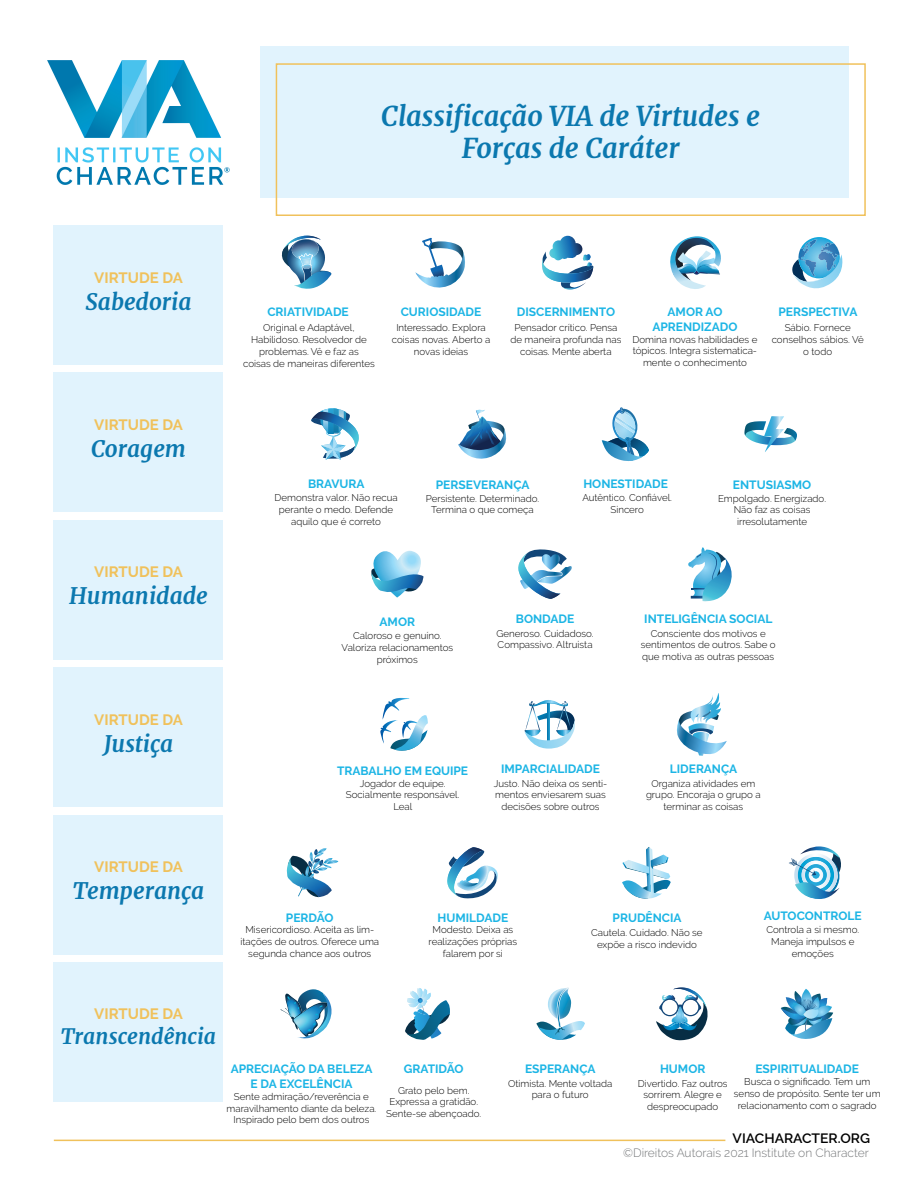
<style>
.page{position:relative;width:918px;height:1188px;background:#fff}
.page>*{position:absolute;margin:0;border:0;box-sizing:border-box;transform-origin:0 0}
.t1{font:italic 700 27px/32.4px "Merriweather";color:#0b78af;text-align:center}
.t2{font:italic 700 22.5px "Merriweather";color:#0b78af}
.t3{font:italic 700 21px "Merriweather";color:#0b78af}
.t4{font:700 15px "Raleway";color:#f0c15b}
.t5{font:600 13.5px "Raleway";color:#000}
.t6{font:700 12px/14.4px "Raleway";color:#1cb5e5;text-align:center}
.t7{font:300 12px "Raleway";color:#757779}
.t8{font:300 9.75px/11.7px "Raleway";color:#000;text-align:center}
</style>
<div class="page">
<div style="left:260px;top:47px;width:588px;height:151px;background:#e1f3fd"></div>
<div style="left:276px;top:63px;width:590px;height:153px;border:2px solid #f0c15b"></div>
<div style="left:54px;top:225px;width:169px;height:139px;background:#e1f3fd"></div>
<div style="left:54px;top:962px;width:169px;height:140px;background:#e1f3fd"></div>
<div style="left:54px;top:815px;width:169px;height:139px;background:#e1f3fd"></div>
<div style="left:54px;top:667px;width:169px;height:140px;background:#e1f3fd"></div>
<div style="left:54px;top:520px;width:169px;height:139px;background:#e1f3fd"></div>
<div style="left:54px;top:372px;width:169px;height:140px;background:#e1f3fd"></div>
<hr style="left:54px;top:1140px;width:671px;height:1px;background:#f0c15b">
<svg style="left:281px;top:236px;width:51px;height:53px"></svg>
<svg style="left:415px;top:238px;width:50px;height:50px"></svg>
<svg style="left:542px;top:236px;width:52px;height:54px"></svg>
<svg style="left:670px;top:236px;width:51px;height:53px"></svg>
<svg style="left:792px;top:239px;width:51px;height:50px"></svg>
<svg style="left:311px;top:408px;width:48px;height:52px"></svg>
<svg style="left:458px;top:410px;width:49px;height:49px"></svg>
<svg style="left:602px;top:407px;width:47px;height:54px"></svg>
<svg style="left:744px;top:416px;width:53px;height:36px"></svg>
<svg style="left:371px;top:550px;width:53px;height:48px"></svg>
<svg style="left:518px;top:549px;width:54px;height:50px"></svg>
<svg style="left:688px;top:547px;width:44px;height:55px"></svg>
<svg style="left:380px;top:698px;width:48px;height:53px"></svg>
<svg style="left:524px;top:700px;width:51px;height:49px"></svg>
<svg style="left:676px;top:693px;width:51px;height:63px"></svg>
<svg style="left:286px;top:848px;width:52px;height:49px"></svg>
<svg style="left:447px;top:847px;width:51px;height:52px"></svg>
<svg style="left:622px;top:847px;width:49px;height:52px"></svg>
<svg style="left:789px;top:846px;width:52px;height:53px"></svg>
<svg style="left:281px;top:989px;width:51px;height:50px"></svg>
<svg style="left:405px;top:988px;width:45px;height:52px"></svg>
<svg style="left:536px;top:987px;width:49px;height:53px"></svg>
<svg style="left:656px;top:987px;width:52px;height:54px"></svg>
<svg style="left:781px;top:989px;width:52px;height:50px"></svg>
<img style="left:48px;top:60px;width:181px;height:124px">
<h1 class="t1" style="left:381px;top:100px;width:380px">Classificação VIA de Virtudes e<br>Forças de Caráter</h1>
<h3 class="t4" style="left:94px;top:269px;width:90px">VIRTUDE DA</h3>
<h2 class="t2" style="left:86px;top:288px;width:107px">Sabedoria</h2>
<p class="t6" style="left:267px;top:305px;width:83px">CRIATIVIDADE</p>
<p class="t8" style="left:243px;top:322px;width:133px">Original e Adaptável,<br>Habilidoso. Resolvedor de problemas. Vê e faz as<br>coisas de maneiras diferentes</p>
<p class="t6" style="left:401px;top:305px;width:82px">CURIOSIDADE</p>
<p class="t8" style="left:392px;top:322px;width:100px">Interessado. Explora coisas novas. Aberto a novas ideias</p>
<p class="t6" style="left:517px;top:305px;width:100px">DISCERNIMENTO</p>
<p class="t8" style="left:510px;top:322px;width:113px">Pensador crítico. Pensa de maneira profunda nas coisas. Mente aberta</p>
<p class="t6" style="left:652px;top:305px;width:87px">AMOR AO<br>APRENDIZADO</p>
<p class="t8" style="left:633px;top:333px;width:126px">Domina novas habilidades e tópicos. Integra sistematica&shy;mente o conhecimento</p>
<p class="t6" style="left:778px;top:305px;width:80px">PERSPECTIVA</p>
<p class="t8" style="left:772px;top:322px;width:94px">Sábio. Fornece conselhos sábios. Vê o todo</p>
<h3 class="t4" style="left:94px;top:416px;width:90px">VIRTUDE DA</h3>
<h2 class="t2" style="left:91px;top:435px;width:97px">Coragem</h2>
<h3 class="t4" style="left:94px;top:564px;width:90px">VIRTUDE DA</h3>
<h2 class="t2" style="left:69px;top:582px;width:140px">Humanidade</h2>
<h3 class="t4" style="left:94px;top:711px;width:90px">VIRTUDE DA</h3>
<h2 class="t2" style="left:104px;top:730px;width:71px">Justiça</h2>
<p class="t6" style="left:308px;top:477px;width:58px">BRAVURA</p>
<p class="t8" style="left:275px;top:492px;width:125px">Demonstra valor. Não recua perante o medo. Defende aquilo que é correto</p>
<p class="t6" style="left:436px;top:477px;width:95px">PERSEVERANÇA</p>
<p class="t8" style="left:426px;top:492px;width:115px">Persistente. Determinado.<br>Termina o que começa</p>
<p class="t6" style="left:583px;top:476px;width:86px">HONESTIDADE</p>
<p class="t8" style="left:582px;top:492px;width:91px">Autêntico. Confiável.<br>Sincero</p>
<p class="t6" style="left:733px;top:477px;width:80px">ENTUSIASMO</p>
<p class="t8" style="left:718px;top:492px;width:110px">Empolgado. Energizado.<br>Não faz as coisas irresolutamente</p>
<p class="t6" style="left:380px;top:615px;width:37px">AMOR</p>
<p class="t8" style="left:342px;top:630px;width:113px">Caloroso e genuíno.<br>Valoriza relacionamentos próximos</p>
<p class="t6" style="left:516px;top:612px;width:60px">BONDADE</p>
<p class="t8" style="left:497px;top:627px;width:99px;text-align:left">Generoso. Cuidadoso.<br>Compassivo. Altruista</p>
<p class="t6" style="left:644px;top:612px;width:130px">INTELIGÊNCIA SOCIAL</p>
<p class="t8" style="left:641px;top:627px;width:136px">Consciente dos motivos e sentimentos de outros. Sabe o que motiva as outras pessoas</p>
<p class="t6" style="left:337px;top:763px;width:132px">TRABALHO EM EQUIPE</p>
<p class="t8" style="left:346px;top:777px;width:115px">Jogador de equipe.<br>Socialmente responsável.<br>Leal</p>
<p class="t6" style="left:501px;top:762px;width:101px">IMPARCIALIDADE</p>
<p class="t8" style="left:494px;top:777px;width:115px">Justo. Não deixa os senti&shy;mentos enviesarem suas decisões sobre outros</p>
<p class="t6" style="left:670px;top:762px;width:69px">LIDERANÇA</p>
<p class="t8" style="left:646px;top:777px;width:116px">Organiza atividades em grupo. Encoraja o grupo a terminar as coisas</p>
<h3 class="t4" style="left:94px;top:858px;width:90px">VIRTUDE DA</h3>
<h2 class="t2" style="left:73px;top:877px;width:133px">Temperança</h2>
<p class="t6" style="left:286px;top:911px;width:49px">PERDÃO</p>
<p class="t8" style="left:240px;top:924px;width:140px">Misericordioso. Aceita as lim&shy;itações de outros. Oferece uma segunda chance aos outros</p>
<p class="t6" style="left:437px;top:911px;width:72px">HUMILDADE</p>
<p class="t8" style="left:429px;top:924px;width:90px">Modesto. Deixa as realizações próprias falarem por si</p>
<p class="t6" style="left:613px;top:911px;width:71px">PRUDÊNCIA</p>
<p class="t8" style="left:591px;top:927px;width:113px">Cautela. Cuidado. Não se expõe a risco indevido</p>
<p class="t6" style="left:764px;top:909px;width:99px">AUTOCONTROLE</p>
<p class="t8" style="left:766px;top:924px;width:94px">Controla a si mesmo.<br>Maneja impulsos e emoções</p>
<h3 class="t4" style="left:94px;top:1005px;width:90px">VIRTUDE DA</h3>
<h3 class="t3" style="left:61px;top:1024px;width:157px">Transcendência</h3>
<p class="t6" style="left:231px;top:1062px;width:143px">APRECIAÇÃO DA BELEZA<br>E DA EXCELÊNCIA</p>
<p class="t8" style="left:227px;top:1091px;width:151px">Sente admiração/reverência e maravilhamento diante da beleza.<br>Inspirado pelo bem dos outros</p>
<p class="t6" style="left:404px;top:1062px;width:61px">GRATIDÃO</p>
<p class="t8" style="left:386px;top:1084px;width:97px">Grato pelo bem.<br>Expressa a gratidão.<br>Sente-se abençoado.</p>
<p class="t6" style="left:525px;top:1062px;width:72px">ESPERANÇA</p>
<p class="t8" style="left:508px;top:1077px;width:106px">Otimista. Mente voltada para o futuro</p>
<p class="t6" style="left:660px;top:1062px;width:47px">HUMOR</p>
<p class="t8" style="left:638px;top:1077px;width:91px">Divertido. Faz outros sorrirem. Alegre e despreocupado</p>
<p class="t6" style="left:756px;top:1062px;width:105px">ESPIRITUALIDADE</p>
<p class="t8" style="left:734px;top:1076px;width:148px">Busca o significado. Tem um senso de propósito. Sente ter um relacionamento com o sagrado</p>
<h3 class="t5" style="left:733px;top:1131px;width:139px">VIACHARACTER.ORG</h3>
<p class="t7" style="left:623px;top:1146px;width:247px">©Direitos Autorais 2021 Institute on Character</p>
</div>
